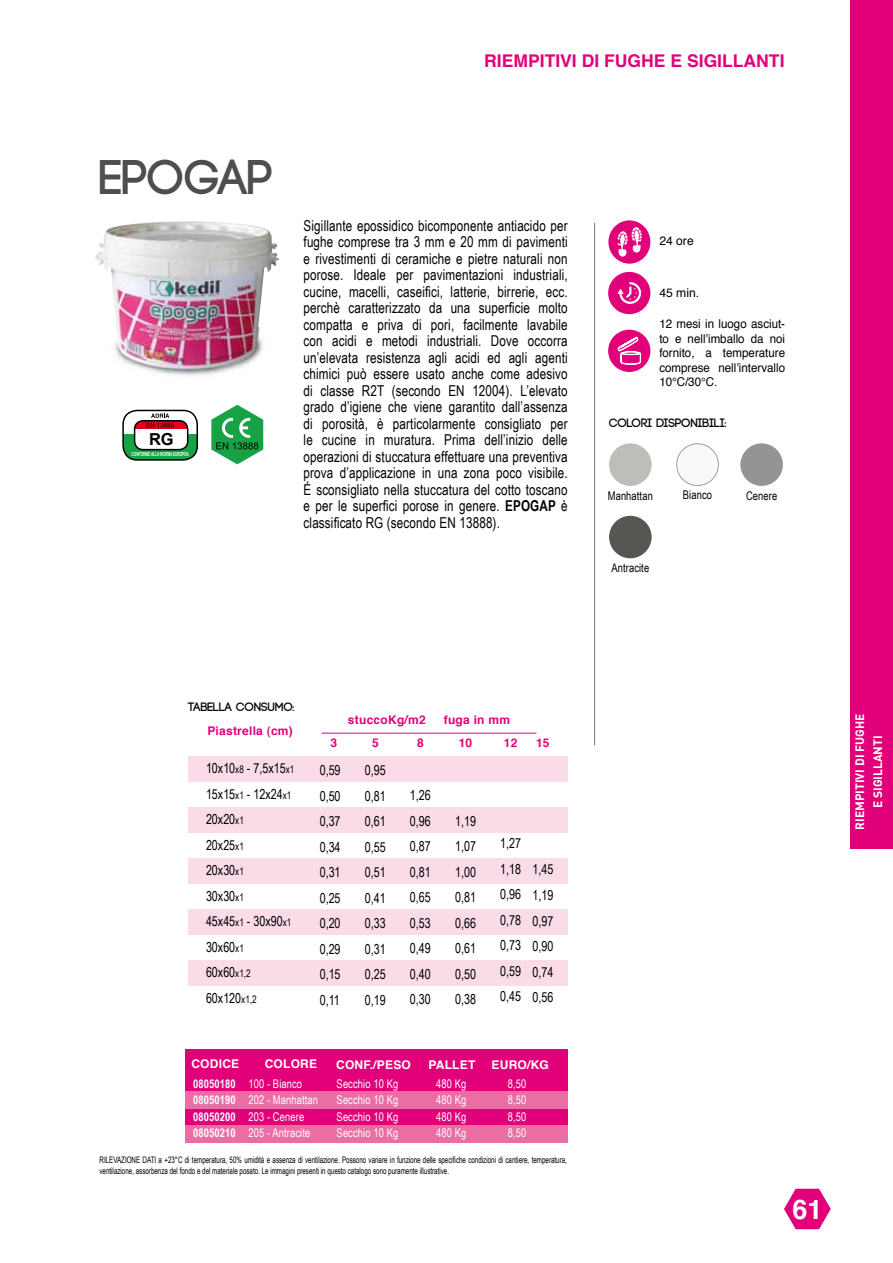
<style>
.page{position:relative;width:893px;height:1263px;background:#fff}
.page>*{position:absolute;margin:0;border:0;box-sizing:border-box;transform-origin:0 0}
.t1{font:700 48.6px "Code";color:#4e4e50}
.t2{font:700 27px "Helvetica";color:#fff}
.t3{font:700 17.55px "Helvetica";color:#e2007a}
.t4{font:700 16.5px "Arial";color:#000}
.t5{font:15px/16.5px "Arial Narrow";letter-spacing:.01em;color:#000;text-align:justify;scale:.95 1}
.t6{font:13.8px/25.5px "Arial Narrow";color:#000;text-align:justify;scale:.95 1}
.t7{font:12.15px/14.5px "Helvetica";color:#000;text-align:justify;scale:.95 1}
.t8{font:700 12.15px "Code";color:#000}
.t9{font:12.15px "Helvetica";color:#000}
.t10{font:12px/16.5px "Arial Narrow";letter-spacing:.01em;color:#fff;text-align:justify;scale:.95 1}
.t11{font:700 12px "Helvetica";letter-spacing:.02em;color:#e2007a}
.t12{font:700 12px "Helvetica";letter-spacing:.02em;color:#fff}
.t13{font:700 12px/16.5px "Arial Narrow";letter-spacing:.01em;color:#fff;text-align:justify;scale:.95 1}
.t14{font:12px "Arial Narrow";letter-spacing:.01em;color:#000;scale:.95 1}
.t15{font:700 12px/18px "DIN";color:#fff;text-align:center}
.t16{font:9px/10.8px "Arial Narrow";letter-spacing:-.005em;color:#000;scale:.85 1}
.t17{font:700 5.55px "Arial Narrow";color:#fff;scale:.7 1}
.s1{font-weight:700}
.s2{font-size:10.5px}
</style>
<div class="page">
<img style="left:95px;top:221px;width:185px;height:155px">
<div style="left:608px;top:272px;width:42px;height:42px;background:#e2007a;border-radius:50%"></div>
<svg style="left:617px;top:282px;width:25px;height:22px"></svg>
<div style="left:608px;top:330px;width:42px;height:42px;background:#e2007a;border-radius:50%"></div>
<svg style="left:617px;top:337px;width:24px;height:28px"></svg>
<svg style="left:784px;top:1189px;width:47px;height:40px"></svg>
<hr style="left:594px;top:223px;width:1px;height:522px;background:#757577">
<div style="left:185px;top:1050px;width:383px;height:91px;background:#e2007a"></div>
<div style="left:185px;top:1092px;width:383px;height:17px;background:#ea6ea3"></div>
<div style="left:185px;top:1126px;width:383px;height:17px;background:#ea6ea3"></div>
<div style="left:677px;top:444px;width:41px;height:41px;background:#f7faf9;border-radius:50%"></div>
<div style="left:676px;top:443px;width:43px;height:43px;border:1px solid #9c9e9f;border-radius:50%"></div>
<div style="left:609px;top:443px;width:43px;height:43px;background:#bebdb9;border-radius:50%"></div>
<div style="left:740px;top:443px;width:43px;height:43px;background:#949494;border-radius:50%"></div>
<div style="left:609px;top:516px;width:43px;height:42px;background:#565752;border-radius:50%"></div>
<div style="left:188px;top:756px;width:380px;height:25px;background:#fadce9"></div>
<div style="left:188px;top:807px;width:380px;height:25px;background:#fadce9"></div>
<div style="left:188px;top:858px;width:380px;height:25px;background:#fadce9"></div>
<div style="left:188px;top:909px;width:380px;height:25px;background:#fadce9"></div>
<div style="left:188px;top:960px;width:380px;height:25px;background:#fadce9"></div>
<hr style="left:321px;top:733px;width:215px;height:1px;background:#e2007a">
<div style="left:123px;top:434px;width:74px;height:26px;background:#17a345"></div>
<div style="left:122px;top:410px;width:76px;height:51px;border:2px solid #000;border-radius:14px"></div>
<div style="left:135px;top:421px;width:53px;height:29px;background:#fff;border-radius:9px"></div>
<svg style="left:135px;top:421px;width:53px;height:8px"></svg>
<div style="left:134px;top:420px;width:54px;height:30px;border:2px solid #000;border-radius:9px"></div>
<svg style="left:211px;top:405px;width:52px;height:59px"></svg>
<svg style="left:147px;top:414px;width:27px;height:13px"></svg>
<div style="left:608px;top:220px;width:42px;height:44px;background:#e2007a;border-radius:50%"></div>
<svg style="left:617px;top:227px;width:25px;height:30px"></svg>
<div style="left:850px;top:0;width:43px;height:848px;background:#e2007a"></div>
<p class="t3" style="left:484px;top:47px;width:302px">RIEMPITIVI DI FUGHE E SIGILLANTI</p>
<h1 class="t1" style="left:99px;top:153px;width:175px">EPOGAP</h1>
<p class="t4" style="left:149px;top:428px;width:26px">RG</p>
<p class="t17" style="left:132px;top:450px;width:83px">CONFORME ALLA NORMA EUROPEA</p>
<p class="t5" style="left:304px;top:216px;width:280px">Sigillante epossidico bicomponente antiacido per fughe comprese tra 3 mm e 20 mm di pavimenti e rivestimenti di ceramiche e pietre naturali non porose. Ideale per pavimentazioni industriali, cucine, macelli, caseifici, latterie, birrerie, ecc. perchè caratterizzato da una superficie molto compatta e priva di pori, facilmente lavabile con acidi e metodi industriali. Dove occorra un’elevata resistenza agli acidi ed agli agenti chimici può essere usato anche come adesivo di classe R2T (secondo EN 12004). L’elevato grado d’igiene che viene garantito dall’assenza di porosità, è particolarmente consigliato per le cucine in muratura. Prima dell’inizio delle operazioni di stuccatura effettuare una preventiva prova d’applicazione in una zona poco visibile.<br>É sconsigliato nella stuccatura del cotto toscano e per le superfici porose in genere. <span class="s1">EPOGAP</span> è classificato RG (secondo EN 13888).</p>
<p class="t9" style="left:659px;top:231px;width:36px">24 ore</p>
<p class="t9" style="left:659px;top:284px;width:41px">45 min.</p>
<p class="t7" style="left:659px;top:317px;width:134px">12 mesi in luogo asciut&shy;to e nell’imballo da noi fornito, a temperature comprese nell’intervallo 10°C/30°C.</p>
<p class="t8" style="left:609px;top:416px;width:119px">COLORI DISPONIBILI:</p>
<p class="t14" style="left:608px;top:487px;width:49px">Manhattan</p>
<p class="t14" style="left:683px;top:486px;width:32px">Bianco</p>
<p class="t14" style="left:746px;top:487px;width:34px">Cenere</p>
<p class="t14" style="left:611px;top:559px;width:41px">Antracite</p>
<p class="t8" style="left:188px;top:701px;width:108px">TABELLA CONSUMO:</p>
<p class="t11" style="left:207px;top:721px;width:87px">Piastrella (cm)</p>
<p class="t6" style="left:206px;top:755px;width:95px;text-align:left">10x10<span class="s2">x8</span> - 7,5x15<span class="s2">x1<br></span>15x15<span class="s2">x1</span> - 12x24<span class="s2">x1<br></span>20x20<span class="s2">x1<br></span>20x25<span class="s2">x1<br></span>20x30<span class="s2">x1<br></span>30x30<span class="s2">x1<br></span>45x45<span class="s2">x1</span> - 30x90<span class="s2">x1<br></span>30x60<span class="s2">x1<br></span>60x60<span class="s2">x1,2<br></span>60x120<span class="s2">x1,2</span></p>
<p class="t11" style="left:330px;top:733px;width:8px">3</p>
<p class="t6" style="left:320px;top:757px;width:24px">0,59<br>0,50<br>0,37<br>0,34<br>0,31<br>0,25<br>0,20<br>0,29<br>0,15<br>0,11</p>
<p class="t11" style="left:348px;top:710px;width:79px">stuccoKg/m2</p>
<p class="t11" style="left:444px;top:710px;width:68px">fuga in mm</p>
<p class="t11" style="left:372px;top:733px;width:8px">5</p>
<p class="t6" style="left:365px;top:757px;width:24px">0,95<br>0,81<br>0,61<br>0,55<br>0,51<br>0,41<br>0,33<br>0,31<br>0,25<br>0,19</p>
<p class="t11" style="left:417px;top:733px;width:8px">8</p>
<p class="t6" style="left:410px;top:782px;width:24px">1,26<br>0,96<br>0,87<br>0,81<br>0,65<br>0,53<br>0,49<br>0,40<br>0,30</p>
<p class="t11" style="left:459px;top:733px;width:15px">10</p>
<p class="t6" style="left:455px;top:808px;width:24px">1,19<br>1,07<br>1,00<br>0,81<br>0,66<br>0,61<br>0,50<br>0,38</p>
<p class="t11" style="left:504px;top:733px;width:15px">12</p>
<p class="t6" style="left:500px;top:830px;width:24px">1,27<br>1,18<br>0,96<br>0,78<br>0,73<br>0,59<br>0,45</p>
<p class="t11" style="left:536px;top:733px;width:15px">15</p>
<p class="t6" style="left:532px;top:856px;width:24px">1,45<br>1,19<br>0,97<br>0,90<br>0,74<br>0,56</p>
<p class="t12" style="left:191px;top:1054px;width:49px">CODICE</p>
<p class="t13" style="left:193px;top:1074px;width:46px">08050180<br>08050190<br>08050200<br>08050210</p>
<p class="t12" style="left:265px;top:1054px;width:54px">COLORE</p>
<p class="t10" style="left:248px;top:1075px;width:75px;text-align:left">100 - Bianco<br>202 - Manhattan<br>203 - Cenere<br>205 - Antracite</p>
<p class="t12" style="left:336px;top:1055px;width:76px">CONF./PESO</p>
<p class="t10" style="left:337px;top:1075px;width:66px">Secchio 10 Kg Secchio 10 Kg Secchio 10 Kg Secchio 10 Kg</p>
<p class="t12" style="left:428px;top:1055px;width:48px">PALLET</p>
<p class="t10" style="left:436px;top:1075px;width:33px">480 Kg 480 Kg 480 Kg 480 Kg</p>
<p class="t12" style="left:491px;top:1055px;width:59px">EURO/KG</p>
<p class="t10" style="left:508px;top:1075px;width:21px">8,50<br>8,50<br>8,50<br>8,50</p>
<p class="t16" style="left:99px;top:1154px;width:551px">RILEVAZIONE DATI a +23°C di temperatura, 50% umidità e assenza di ventilazione. Possono variare in funzione delle specifiche condizioni di cantiere, temperatura, ventilazione, assorbenza del fondo e del materiale posato. Le immagini presenti in questo catalogo sono puramente illustrative.</p>
<p class="t15" style="left:850px;top:830px;width:118px;rotate:-90deg">RIEMPITIVI DI FUGHE<br>E SIGILLANTI</p>
<h2 class="t2" style="left:792px;top:1187px;width:32px">61</h2>
</div>
